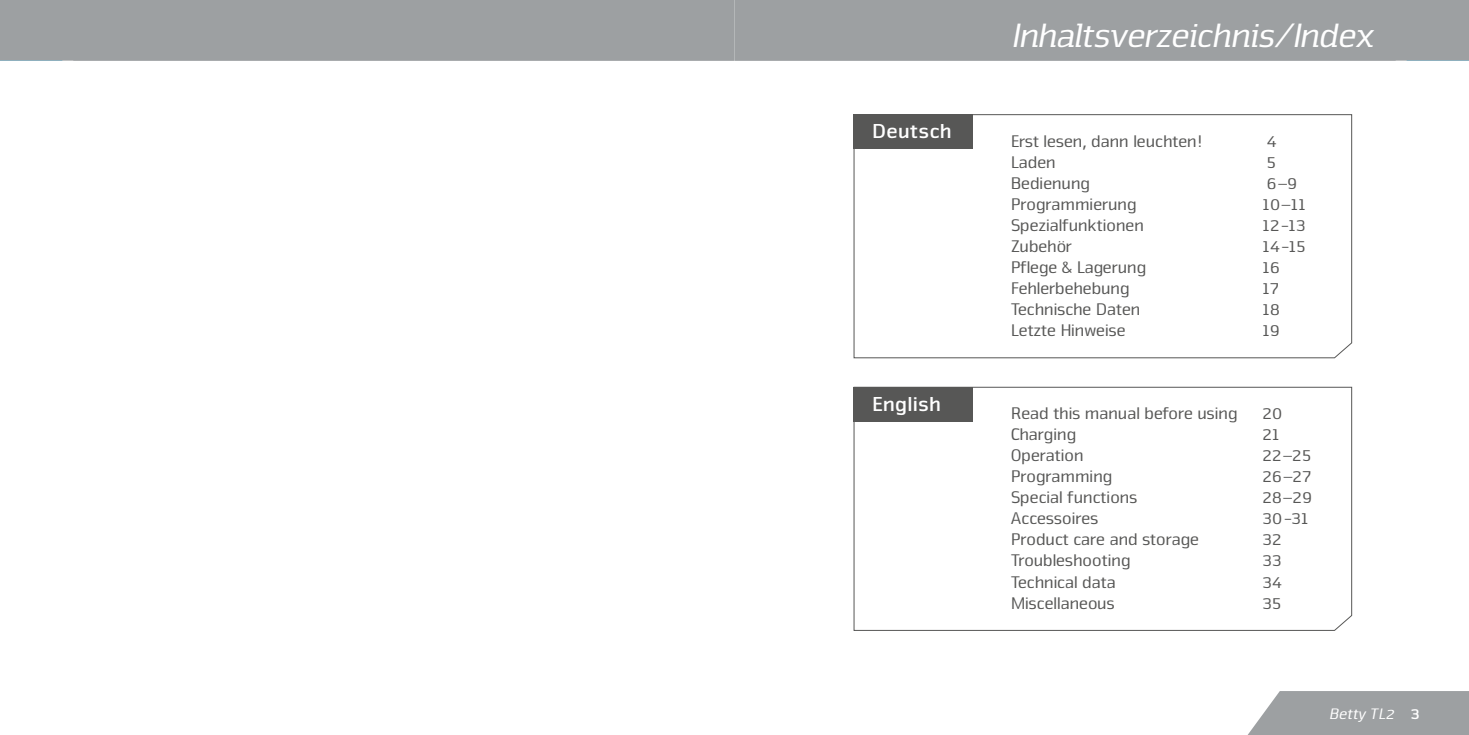
<style>
.page{position:relative;width:1469px;height:735px;background:#fff}
.page>*{position:absolute;margin:0;border:0;box-sizing:border-box;transform-origin:0 0}
.t1{font:italic 35px "Nuri Regular Slab";color:#fff}
.t2{font:700 21px "Nuri";letter-spacing:.025em;color:#fff}
.t3{font:17.5px "Nuri";color:#575756}
.t4{font:italic 15.75px "Nuri Regular Slab";letter-spacing:.025em;color:#fff}
.s1{font-family:"Nuri";font-weight:700;font-style:normal}
</style>
<div class="page">
<svg style="left:1248px;top:691px;width:220px;height:43px;background:#a4a7a9"></svg>
<div style="left:734px;top:0;width:734px;height:61px;background:#9da0a2"></div>
<div style="left:0;top:0;width:734px;height:61px;background:#9da0a2"></div>
<svg style="left:853px;top:114px;width:499px;height:244px"></svg>
<svg style="left:853px;top:386px;width:499px;height:245px"></svg>
<p class="t2" style="left:871px;top:118px;width:81px">Deutsch</p>
<p class="t2" style="left:871px;top:391px;width:70px">English</p>
<h1 class="t1" style="left:1008px;top:14px;width:363px">Inhaltsverzeichnis/Index</h1>
<p class="t3" style="left:1009px;top:130px;width:192px">Erst lesen, dann leuchten!</p>
<p class="t3" style="left:1266px;top:130px;width:12px">4</p>
<p class="t3" style="left:1009px;top:151px;width:46px">Laden</p>
<p class="t3" style="left:1266px;top:151px;width:11px">5</p>
<p class="t3" style="left:1009px;top:172px;width:81px">Bedienung</p>
<p class="t3" style="left:1266px;top:172px;width:32px">6–9</p>
<p class="t3" style="left:1009px;top:193px;width:127px">Programmierung</p>
<p class="t3" style="left:1261px;top:193px;width:45px">10–11</p>
<p class="t3" style="left:1009px;top:214px;width:134px">Spezialfunktionen</p>
<p class="t3" style="left:1261px;top:214px;width:45px">12-13</p>
<p class="t3" style="left:1009px;top:235px;width:62px">Zubehör</p>
<p class="t3" style="left:1261px;top:235px;width:45px">14-15</p>
<p class="t3" style="left:1009px;top:256px;width:137px">Pflege &amp; Lagerung</p>
<p class="t3" style="left:1261px;top:256px;width:19px">16</p>
<p class="t3" style="left:1009px;top:277px;width:120px">Fehlerbehebung</p>
<p class="t3" style="left:1261px;top:277px;width:18px">17</p>
<p class="t3" style="left:1009px;top:298px;width:131px">Technische Daten</p>
<p class="t3" style="left:1261px;top:298px;width:19px">18</p>
<p class="t3" style="left:1009px;top:319px;width:116px">Letzte Hinweise</p>
<p class="t3" style="left:1261px;top:319px;width:19px">19</p>
<p class="t3" style="left:1009px;top:402px;width:228px">Read this manual before using</p>
<p class="t3" style="left:1261px;top:402px;width:22px">20</p>
<p class="t3" style="left:1009px;top:423px;width:67px">Charging</p>
<p class="t3" style="left:1261px;top:423px;width:19px">21</p>
<p class="t3" style="left:1009px;top:444px;width:74px">Operation</p>
<p class="t3" style="left:1261px;top:444px;width:51px">22–25</p>
<p class="t3" style="left:1009px;top:465px;width:103px">Programming</p>
<p class="t3" style="left:1261px;top:465px;width:51px">26–27</p>
<p class="t3" style="left:1009px;top:486px;width:128px">Special functions</p>
<p class="t3" style="left:1261px;top:486px;width:51px">28–29</p>
<p class="t3" style="left:1009px;top:507px;width:89px">Accessoires</p>
<p class="t3" style="left:1261px;top:507px;width:48px">30-31</p>
<p class="t3" style="left:1009px;top:528px;width:189px">Product care and storage</p>
<p class="t3" style="left:1261px;top:528px;width:21px">32</p>
<p class="t3" style="left:1009px;top:549px;width:121px">Troubleshooting</p>
<p class="t3" style="left:1261px;top:549px;width:21px">33</p>
<p class="t3" style="left:1009px;top:570px;width:106px">Technical data</p>
<p class="t3" style="left:1261px;top:570px;width:22px">34</p>
<p class="t3" style="left:1009px;top:591px;width:105px">Miscellaneous</p>
<p class="t3" style="left:1261px;top:591px;width:21px">35</p>
<p class="t4" style="left:1328px;top:704px;width:93px">Betty TL2 <span class="s1">3</span></p>
</div>
